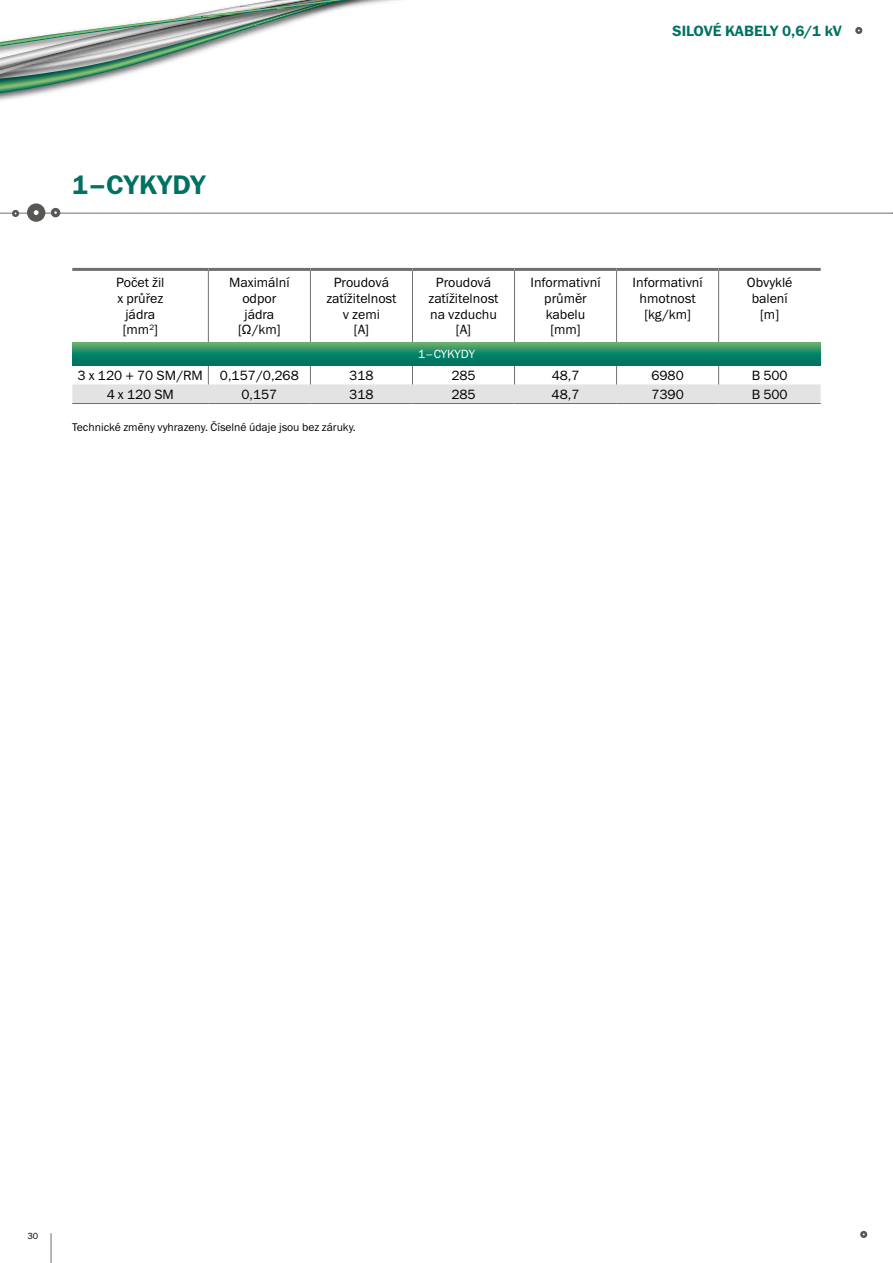
<style>
.page{position:relative;width:893px;height:1263px;background:#fff}
.page>*{position:absolute;margin:0;border:0;box-sizing:border-box;transform-origin:0 0}
.t1{font:27px "Franklin Gothic Demi ITC";color:#007262}
.t2{font:15px "Franklin Gothic Demi ITC";color:#007262}
.t3{font:13.5px/15.8px "Franklin Gothic Book ITC";color:#000;text-align:center}
.t4{font:12px "Franklin Gothic Book ITC";color:#fff}
.t5{font:11.25px "Franklin Gothic Book ITC";color:#000}
.t6{font:9px "Franklin Gothic Book ITC";color:#000}
</style>
<div class="page">
<svg style="left:0;top:89px;width:64px;height:9px"></svg>
<svg style="left:0;top:0;width:399px;height:89px"></svg>
<hr style="left:51px;top:1233px;width:1px;height:30px;background:#706f6f">
<svg style="left:855px;top:27px;width:7px;height:7px"></svg>
<svg style="left:860px;top:1231px;width:7px;height:7px"></svg>
<hr style="left:0;top:213px;width:893px;height:1px;background:#706f6f">
<div style="left:27px;top:203px;width:18px;height:19px;background:#575756;border-radius:50%"></div>
<svg style="left:34px;top:210px;width:5px;height:5px"></svg>
<svg style="left:51px;top:208px;width:9px;height:9px"></svg>
<svg style="left:12px;top:210px;width:7px;height:7px"></svg>
<hr style="left:208px;top:271px;width:1px;height:72px;background:#706f6f">
<hr style="left:310px;top:271px;width:1px;height:72px;background:#706f6f">
<hr style="left:412px;top:271px;width:1px;height:72px;background:#706f6f">
<hr style="left:514px;top:271px;width:1px;height:72px;background:#706f6f">
<hr style="left:616px;top:271px;width:1px;height:72px;background:#706f6f">
<hr style="left:718px;top:271px;width:1px;height:72px;background:#706f6f">
<svg style="left:72px;top:366px;width:749px;height:37px"></svg>
<hr style="left:72px;top:403px;width:136px;height:1px;background:#706f6f">
<hr style="left:208px;top:403px;width:102px;height:1px;background:#706f6f">
<hr style="left:310px;top:403px;width:102px;height:1px;background:#706f6f">
<hr style="left:412px;top:403px;width:102px;height:1px;background:#706f6f">
<hr style="left:514px;top:403px;width:103px;height:1px;background:#706f6f">
<hr style="left:617px;top:403px;width:102px;height:1px;background:#706f6f">
<hr style="left:719px;top:403px;width:102px;height:1px;background:#706f6f">
<hr style="left:72px;top:268px;width:136px;height:3px;background:#706f6f">
<hr style="left:208px;top:268px;width:102px;height:3px;background:#706f6f">
<hr style="left:310px;top:268px;width:102px;height:3px;background:#706f6f">
<hr style="left:412px;top:268px;width:102px;height:3px;background:#706f6f">
<hr style="left:514px;top:268px;width:103px;height:3px;background:#706f6f">
<hr style="left:617px;top:268px;width:102px;height:3px;background:#706f6f">
<hr style="left:719px;top:268px;width:102px;height:3px;background:#706f6f">
<svg style="left:72px;top:343px;width:749px;height:22px;background:#1c8967"></svg>
<h1 class="t1" style="left:72px;top:169px;width:135px">1–CYKYDY</h1>
<p class="t2" style="left:672px;top:22px;width:171px">SILOVÉ KABELY 0,6/1 kV</p>
<p class="t3" style="left:116px;top:274px;width:50px">Počet žil x průřez jádra [mm<sup>2</sup>]</p>
<p class="t3" style="left:229px;top:274px;width:62px">Maximální odpor jádra [Ω/km]</p>
<p class="t3" style="left:326px;top:274px;width:72px">Proudová zatížitelnost v zemi<br>[A]</p>
<p class="t3" style="left:428px;top:274px;width:72px">Proudová zatížitelnost na vzduchu [A]</p>
<p class="t3" style="left:530px;top:274px;width:72px">Informativní průměr kabelu [mm]</p>
<p class="t3" style="left:632px;top:274px;width:72px">Informativní hmotnost [kg/km]</p>
<p class="t3" style="left:747px;top:274px;width:47px">Obvyklé balení [m]</p>
<p class="t4" style="left:418px;top:346px;width:58px">1–CYKYDY</p>
<p class="t3" style="left:78px;top:367px;width:127px">3 x 120 + 70 SM/RM</p>
<p class="t3" style="left:220px;top:367px;width:80px">0,157/0,268</p>
<p class="t3" style="left:349px;top:367px;width:26px">318</p>
<p class="t3" style="left:451px;top:367px;width:26px">285</p>
<p class="t3" style="left:552px;top:367px;width:29px">48,7</p>
<p class="t3" style="left:651px;top:367px;width:34px">6980</p>
<p class="t3" style="left:752px;top:367px;width:37px">B 500</p>
<p class="t3" style="left:107px;top:386px;width:69px">4 x 120 SM</p>
<p class="t3" style="left:241px;top:386px;width:37px">0,157</p>
<p class="t3" style="left:349px;top:386px;width:26px">318</p>
<p class="t3" style="left:451px;top:386px;width:26px">285</p>
<p class="t3" style="left:552px;top:386px;width:29px">48,7</p>
<p class="t3" style="left:651px;top:386px;width:34px">7390</p>
<p class="t3" style="left:752px;top:386px;width:37px">B 500</p>
<p class="t5" style="left:72px;top:420px;width:285px">Technické změny vyhrazeny. Číselné údaje jsou bez záruky.</p>
<p class="t6" style="left:27px;top:1230px;width:12px">30</p>
</div>
